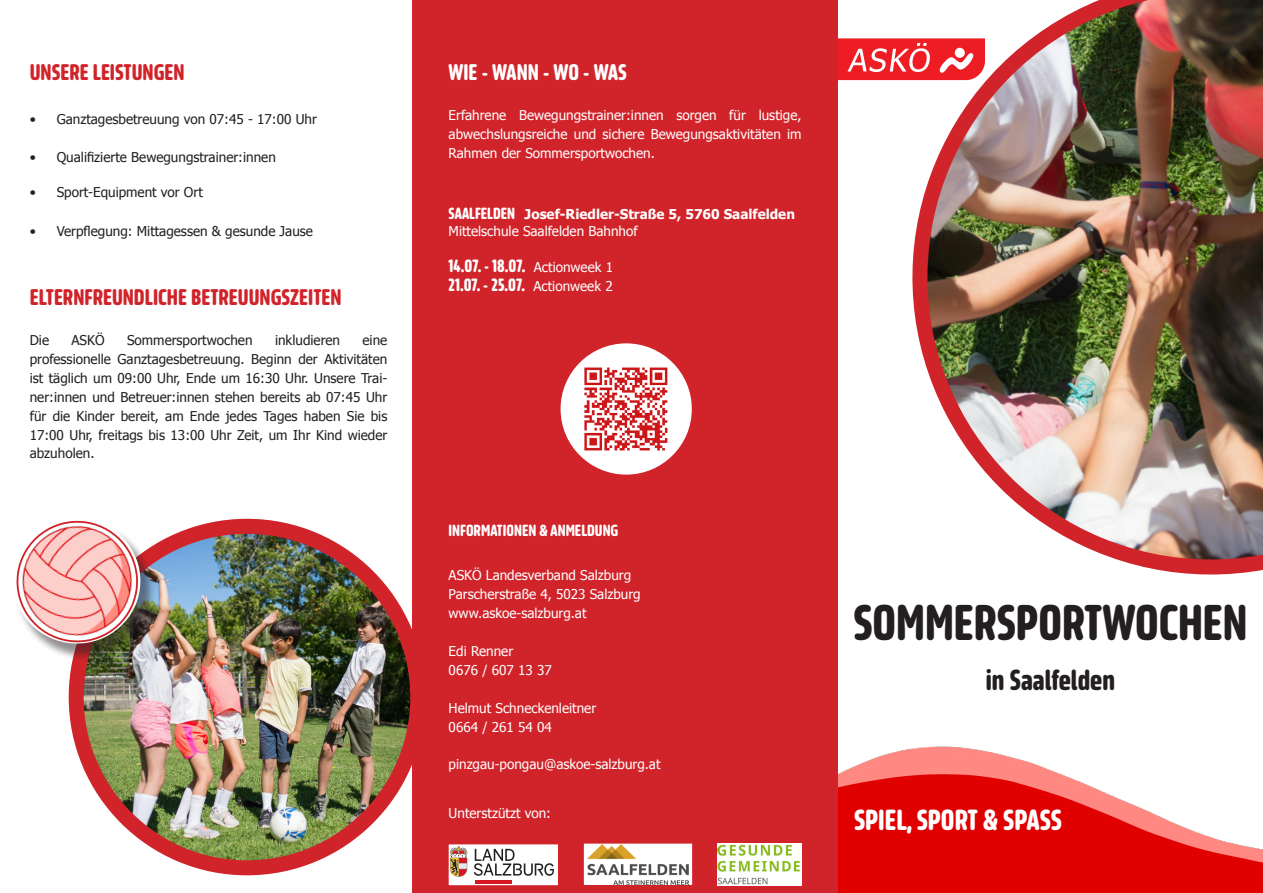
<style>
.page{position:relative;width:1263px;height:893px;background:#fff}
.page>*{position:absolute;margin:0;border:0;box-sizing:border-box;transform-origin:0 0}
.t1{font:900 46.5px "October Compressed DL";color:#231f20}
.t2{font:900 27px "October Compressed DL";color:#fff}
.t3{font:900 27px "October Compressed DL";color:#231f20}
.t4{font:900 21px "October Compressed DL";color:#d1232a}
.t5{font:900 21px "October Compressed DL";color:#fff}
.t6{font:900 16.5px "October Compressed DL";color:#fff}
.t7{font:900 15px "October Compressed DL";color:#fff}
.t8{font:13.5px/18.9px "Tahoma";color:#231f20;text-align:justify}
.t9{font:13.5px/18.9px "Tahoma";color:#fff;text-align:justify}
.t10{font:700 13.5px "Tahoma";color:#fff}
.s1{font-family:"October Compressed DL";font-weight:900;font-size:15px}
.s2{font-family:"Tahoma";font-weight:400;font-size:13.5px}
</style>
<div class="page">
<img style="left:838px;top:746px;width:425px;height:147px">
<div style="left:412px;top:0;width:426px;height:893px;background:#d1232a"></div>
<svg style="left:838px;top:38px;width:40px;height:42px;background:#f03d42"></svg>
<div style="left:560px;top:343px;width:132px;height:132px;background:#fff;border-radius:50%"></div>
<img style="left:584px;top:367px;width:84px;height:84px">
<img style="left:878px;top:0;width:385px;height:575px">
<img style="left:76px;top:526px;width:342px;height:342px;border-radius:171px">
<div style="left:69px;top:519px;width:356px;height:356px;border:15px solid #d1232a;border-radius:50%"></div>
<div style="left:14px;top:521px;width:142px;height:140px;background:#231f20;opacity:.5"></div>
<svg style="left:14px;top:520px;width:131px;height:128px"></svg>
<div style="left:449px;top:844px;width:109px;height:41px;background:#fff;border:2px solid #fff"></div>
<svg style="left:450px;top:846px;width:17px;height:31px"></svg>
<hr style="left:475px;top:880px;width:36px;height:3px;background:#d7171f">
<svg style="left:474px;top:849px;width:80px;height:27px"></svg>
<svg style="left:584px;top:844px;width:108px;height:41px"></svg>
<img style="left:587px;top:844px;width:101px;height:41px">
<img style="left:718px;top:844px;width:83px;height:41px">
<p class="t4" style="left:30px;top:59px;width:156px">UNSERE LEISTUNGEN</p>
<p class="t8" style="left:30px;top:109px;width:289px">• Ganztagesbetreuung von 07:45 - 17:00 Uhr</p>
<p class="t8" style="left:30px;top:147px;width:248px">• Qualifizierte Bewegungstrainer:innen</p>
<p class="t8" style="left:30px;top:182px;width:175px">• Sport-Equipment vor Ort</p>
<p class="t8" style="left:30px;top:221px;width:285px">• Verpflegung: Mittagessen &amp; gesunde Jause</p>
<p class="t4" style="left:30px;top:283px;width:313px">ELTERNFREUNDLICHE BETREUUNGSZEITEN</p>
<p class="t8" style="left:30px;top:330px;width:21px">Die</p>
<p class="t8" style="left:72px;top:330px;width:35px">ASKÖ</p>
<p class="t8" style="left:127px;top:330px;width:127px">Sommersportwochen</p>
<p class="t8" style="left:275px;top:330px;width:67px">inkludieren</p>
<p class="t8" style="left:30px;top:330px;width:359px;text-indent:333px">eine professionelle Ganztagesbetreuung. Beginn der Aktivitäten ist täglich um 09:00 Uhr, Ende um 16:30 Uhr. Unsere Trai&shy;ner:innen und Betreuer:innen stehen bereits ab 07:45 Uhr für die Kinder bereit, am Ende jedes Tages haben Sie bis 17:00 Uhr, freitags bis 13:00 Uhr Zeit, um Ihr Kind wieder abzuholen.</p>
<p class="t5" style="left:449px;top:59px;width:180px">WIE - WANN - WO - WAS</p>
<p class="t9" style="left:449px;top:105px;width:354px">Erfahrene Bewegungstrainer:innen sorgen für lustige, abwechslungsreiche und sichere Bewegungsaktivitäten im Rahmen der Sommersportwochen.</p>
<p class="t10" style="left:449px;top:205px;width:348px"><span class="s1">SAALFELDEN</span> Josef-Riedler-Straße 5, 5760 Saalfelden</p>
<p class="t9" style="left:449px;top:221px;width:191px">Mittelschule Saalfelden Bahnhof</p>
<p class="t6" style="left:449px;top:255px;width:166px">14.07. - 18.07. <span class="s2">Actionweek 1</span></p>
<p class="t6" style="left:449px;top:275px;width:166px">21.07. - 25.07. <span class="s2">Actionweek 2</span></p>
<p class="t7" style="left:449px;top:521px;width:171px">INFORMATIONEN &amp; ANMELDUNG</p>
<p class="t9" style="left:449px;top:565px;width:184px">ASKÖ Landesverband Salzburg</p>
<p class="t9" style="left:449px;top:584px;width:194px">Parscherstraße 4, 5023 Salzburg www.askoe-salzburg.at</p>
<p class="t9" style="left:449px;top:641px;width:66px">Edi Renner</p>
<p class="t9" style="left:449px;top:660px;width:105px">0676 / 607 13 37</p>
<p class="t9" style="left:449px;top:698px;width:149px">Helmut Schneckenleitner</p>
<p class="t9" style="left:449px;top:716px;width:105px">0664 / 261 54 04</p>
<p class="t9" style="left:449px;top:754px;width:213px">pinzgau-pongau@askoe-salzburg.at</p>
<p class="t9" style="left:449px;top:803px;width:104px">Unterstzützt von:</p>
<p class="t1" style="left:853px;top:593px;width:395px">SOMMERSPORTWOCHEN</p>
<p class="t3" style="left:986px;top:663px;width:131px">in Saalfelden</p>
<p class="t2" style="left:854px;top:802px;width:209px">SPIEL, SPORT &amp; SPASS</p>
</div>
